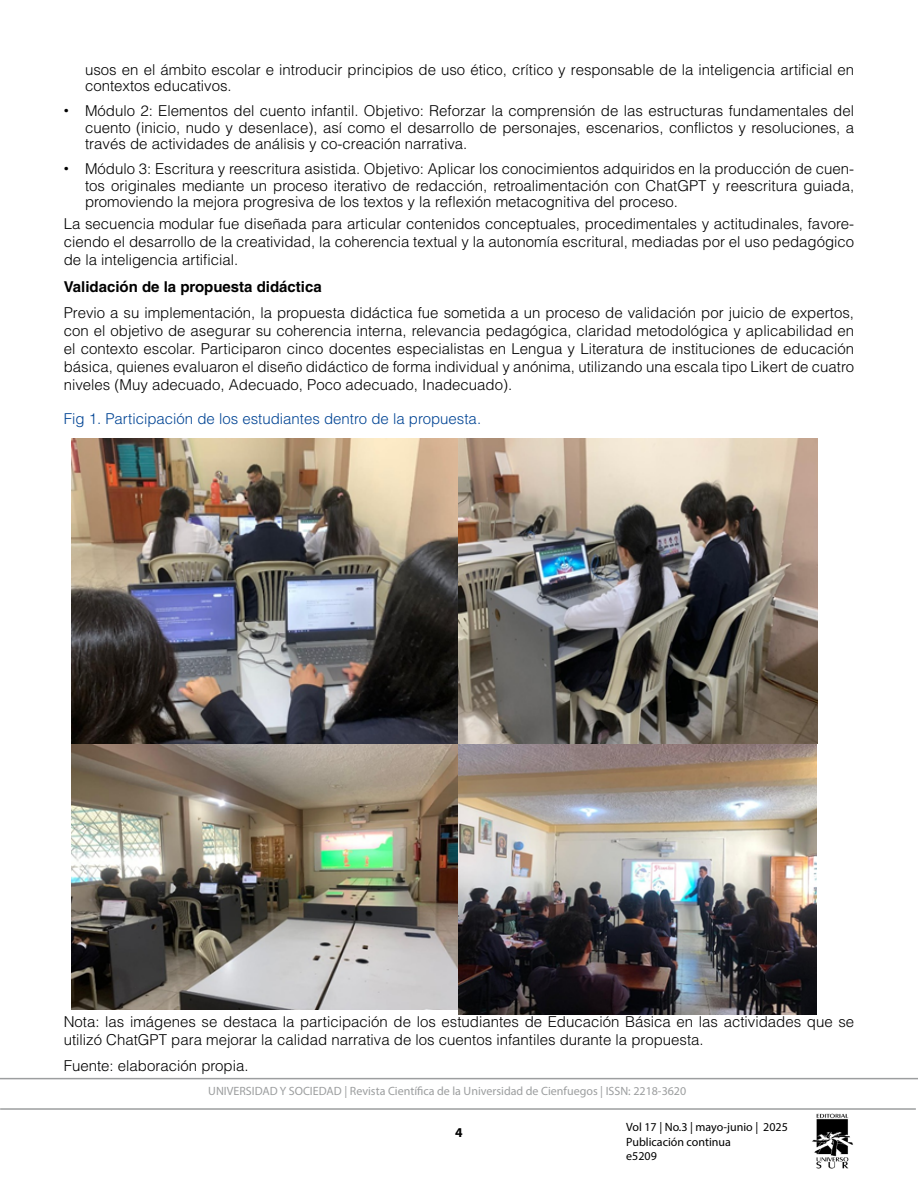
<style>
.page{position:relative;width:918px;height:1188px;background:#fff}
.page>*{position:absolute;margin:0;border:0;box-sizing:border-box;transform-origin:0 0}
.t1{font:300 15px/18px "Helvetica LT Std";color:#000;text-align:justify}
.t2{font:300 15px "Helvetica LT Std";color:#004494}
.t3{font:700 15px "Helvetica LT Std";color:#000}
.t4{font:700 13.5px "Myriad Pro";color:#000}
.t5{font:12px "Myriad Pro";color:#9c9e9f}
.t6{font:12px/14.4px "Myriad Pro";color:#000}
.s1{font-family:"Adobe Caslon Pro";font-weight:400}
</style>
<div class="page">
<hr style="left:0;top:1108px;width:916px;height:2px;background:#9c9e9f">
<img style="left:812px;top:1113px;width:41px;height:56px">
<hr style="left:0;top:1078px;width:918px;height:1px;background:#9c9e9f">
<img style="left:72px;top:438px;width:400px;height:306px">
<img style="left:458px;top:438px;width:360px;height:305px">
<img style="left:72px;top:744px;width:385px;height:265px">
<img style="left:458px;top:744px;width:358px;height:271px">
<p class="t1" style="left:85px;top:61px;width:771px;line-height:16.5px">usos en el ámbito escolar e introducir principios de uso ético, crítico y responsable de la inteligencia artificial en contextos educativos.</p>
<p class="t1" style="left:85px;top:102px;width:771px;line-height:16.5px;text-indent:-21px"><span class="s1">•</span> Módulo 2: Elementos del cuento infantil. Objetivo: Reforzar la comprensión de las estructuras fundamentales del cuento (inicio, nudo y desenlace), así como el desarrollo de personajes, escenarios, conflictos y resoluciones, a través de actividades de análisis y co-creación narrativa.</p>
<p class="t1" style="left:85px;top:160px;width:771px;line-height:16.5px;text-indent:-21px"><span class="s1">•</span> Módulo 3: Escritura y reescritura asistida. Objetivo: Aplicar los conocimientos adquiridos en la producción de cuen&shy;tos originales mediante un proceso iterativo de redacción, retroalimentación con ChatGPT y reescritura guiada, promoviendo la mejora progresiva de los textos y la reflexión metacognitiva del proceso.</p>
<p class="t1" style="left:64px;top:215px;width:792px">La secuencia modular fue diseñada para articular contenidos conceptuales, procedimentales y actitudinales, favore&shy;ciendo el desarrollo de la creatividad, la coherencia textual y la autonomía escritural, mediadas por el uso pedagógico de la inteligencia artificial.</p>
<p class="t3" style="left:64px;top:277px;width:260px">Validación de la propuesta didáctica</p>
<p class="t1" style="left:64px;top:304px;width:792px">Previo a su implementación, la propuesta didáctica fue sometida a un proceso de validación por juicio de expertos, con el objetivo de asegurar su coherencia interna, relevancia pedagógica, claridad metodológica y aplicabilidad en el contexto escolar. Participaron cinco docentes especialistas en Lengua y Literatura de instituciones de educación básica, quienes evaluaron el diseño didáctico de forma individual y anónima, utilizando una escala tipo Likert de cuatro niveles (Muy adecuado, Adecuado, Poco adecuado, Inadecuado).</p>
<p class="t2" style="left:64px;top:409px;width:419px">Fig 1. Participación de los estudiantes dentro de la propuesta.</p>
<p class="t1" style="left:64px;top:1012px;width:792px">Nota: las imágenes se destaca la participación de los estudiantes de Educación Básica en las actividades que se utilizó ChatGPT para mejorar la calidad narrativa de los cuentos infantiles durante la propuesta.</p>
<p class="t1" style="left:64px;top:1057px;width:186px">Fuente: elaboración propia.</p>
<p class="t5" style="left:208px;top:1083px;width:479px">UNIVERSIDAD Y SOCIEDAD | Revista Científica de la Universidad de Cienfuegos | ISSN: 2218-3620</p>
<p class="t4" style="left:455px;top:1124px;width:9px">4</p>
<p class="t6" style="left:626px;top:1120px;width:163px">Vol 17 | No.3 | mayo-junio | 2025<br>Publicación continua<br>e5209</p>
</div>
